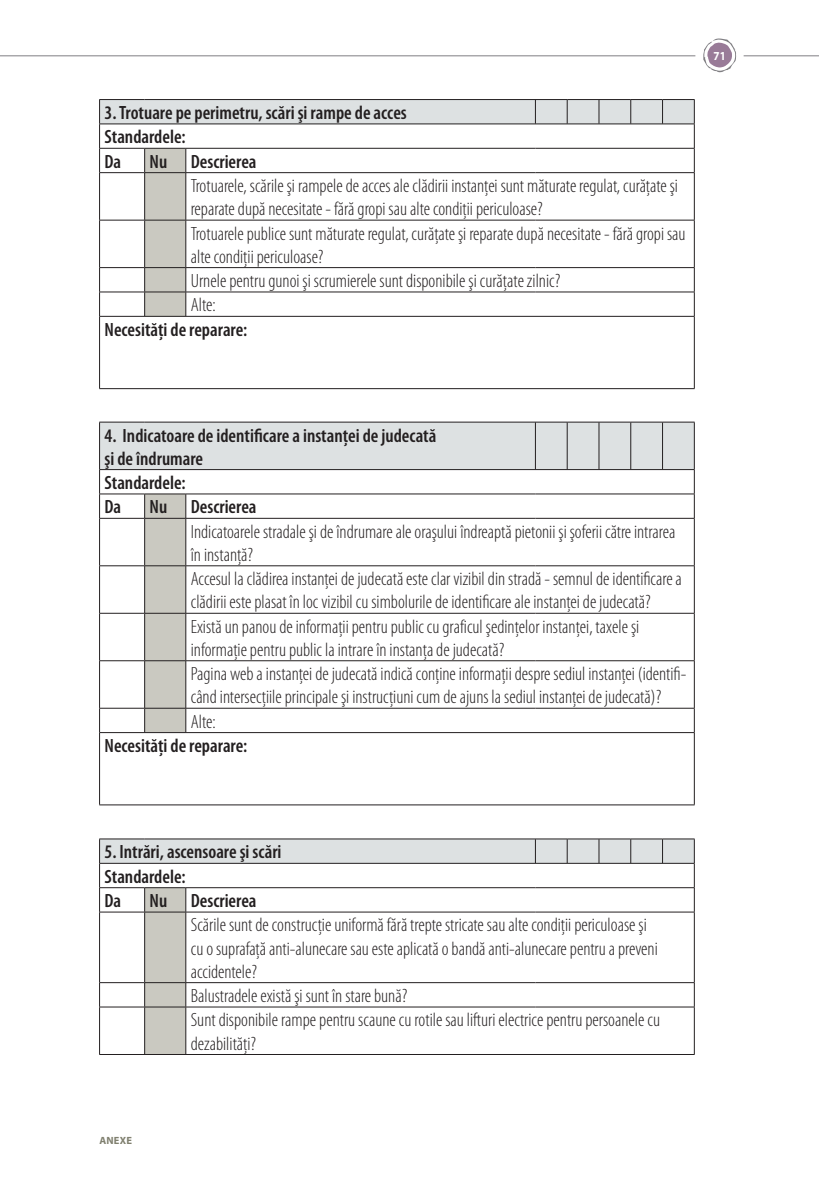
<style>
.page{position:relative;width:819px;height:1191px;background:#fff}
.page>*{position:absolute;margin:0;border:0;box-sizing:border-box;transform-origin:0 0}
.t1{font:300 condensed 19.25px/23.8px "Myriad Pro";color:#231f20}
.t2{font:600 condensed 19.25px/24.3px "Myriad Pro";color:#231f20}
.t3{font:700 12.25px "Myriad Pro";color:#fff;scale:.9 1}
.t4{font:700 10.5px "Myriad Pro";letter-spacing:.02em;color:#80806f}
</style>
<div class="page">
<hr style="left:743px;top:55px;width:76px;height:1px;background:#807f83">
<hr style="left:0;top:55px;width:695px;height:1px;background:#807f83">
<svg style="left:703px;top:38px;width:33px;height:34px"></svg>
<hr style="left:99px;top:99px;width:46px;height:1px;background:#231f20">
<hr style="left:145px;top:99px;width:422px;height:1px;background:#231f20">
<hr style="left:567px;top:99px;width:32px;height:1px;background:#231f20">
<hr style="left:599px;top:99px;width:31px;height:1px;background:#231f20">
<hr style="left:630px;top:99px;width:32px;height:1px;background:#231f20">
<hr style="left:662px;top:99px;width:32px;height:1px;background:#231f20">
<hr style="left:99px;top:316px;width:595px;height:1px;background:#231f20">
<hr style="left:99px;top:388px;width:595px;height:1px;background:#231f20">
<svg style="left:99px;top:100px;width:596px;height:216px"></svg>
<hr style="left:99px;top:317px;width:1px;height:71px;background:#231f20">
<hr style="left:694px;top:317px;width:1px;height:71px;background:#231f20">
<hr style="left:99px;top:838px;width:46px;height:1px;background:#231f20">
<hr style="left:145px;top:838px;width:422px;height:1px;background:#231f20">
<hr style="left:567px;top:838px;width:32px;height:1px;background:#231f20">
<hr style="left:599px;top:838px;width:31px;height:1px;background:#231f20">
<hr style="left:630px;top:838px;width:32px;height:1px;background:#231f20">
<hr style="left:662px;top:838px;width:32px;height:1px;background:#231f20">
<hr style="left:99px;top:1054px;width:595px;height:1px;background:#231f20">
<svg style="left:99px;top:839px;width:596px;height:215px"></svg>
<hr style="left:99px;top:732px;width:595px;height:1px;background:#231f20">
<hr style="left:99px;top:804px;width:595px;height:1px;background:#231f20">
<svg style="left:99px;top:422px;width:596px;height:310px"></svg>
<hr style="left:99px;top:733px;width:1px;height:71px;background:#231f20">
<hr style="left:694px;top:733px;width:1px;height:71px;background:#231f20">
<p class="t2" style="left:104px;top:102px;width:304px">3. Trotuare pe perimetru, scări şi rampe de acces<br>Standardele:<br>Da</p>
<p class="t2" style="left:150px;top:151px;width:108px">Nu Descrierea</p>
<p class="t1" style="left:191px;top:176px;width:496px">Trotuarele, scările şi rampele de acces ale clădirii instanţei sunt măturate regulat, curăţate şi reparate după necesitate - fără gropi sau alte condiţii periculoase?<br>Trotuarele publice sunt măturate regulat, curăţate şi reparate după necesitate - fără gropi sau alte condiţii periculoase?<br>Urnele pentru gunoi şi scrumierele sunt disponibile şi curăţate zilnic?<br>Alte:</p>
<p class="t2" style="left:104px;top:319px;width:144px">Necesităţi de reparare:</p>
<p class="t3" style="left:713px;top:51px;width:15px">71</p>
<p class="t2" style="left:104px;top:425px;width:333px">4. Indicatoare de identificare a instanţei de judecată şi de îndrumare<br>Standardele:<br>Da</p>
<p class="t2" style="left:150px;top:497px;width:108px">Nu Descrierea</p>
<p class="t1" style="left:191px;top:521px;width:497px">Indicatoarele stradale şi de îndrumare ale oraşului îndreaptă pietonii şi şoferii către intrarea în instanţă?<br>Accesul la clădirea instanţei de judecată este clar vizibil din stradă - semnul de identificare a clădirii este plasat în loc vizibil cu simbolurile de identificare ale instanţei de judecată?<br>Există un panou de informaţii pentru public cu graficul şedinţelor instanţei, taxele şi informaţie pentru public la intrare în instanţa de judecată?<br>Pagina web a instanţei de judecată indică conţine informaţii despre sediul instanţei (identifi&shy;când intersecţiile principale şi instrucţiuni cum de ajuns la sediul instanţei de judecată)?<br>Alte:</p>
<p class="t2" style="left:104px;top:735px;width:144px">Necesităţi de reparare:</p>
<p class="t2" style="left:104px;top:841px;width:178px">5. Intrări, ascensoare şi scări<br>Standardele:<br>Da</p>
<p class="t2" style="left:150px;top:890px;width:108px">Nu Descrierea</p>
<p class="t1" style="left:191px;top:915px;width:471px">Scările sunt de construcţie uniformă fără trepte stricate sau alte condiţii periculoase şi cu o suprafaţă anti-alunecare sau este aplicată o bandă anti-alunecare pentru a preveni accidentele?<br>Balustradele există şi sunt în stare bună?<br>Sunt disponibile rampe pentru scaune cu rotile sau lifturi electrice pentru persoanele cu dezabilităţi?</p>
<p class="t4" style="left:99px;top:1136px;width:34px">ANEXE</p>
</div>
